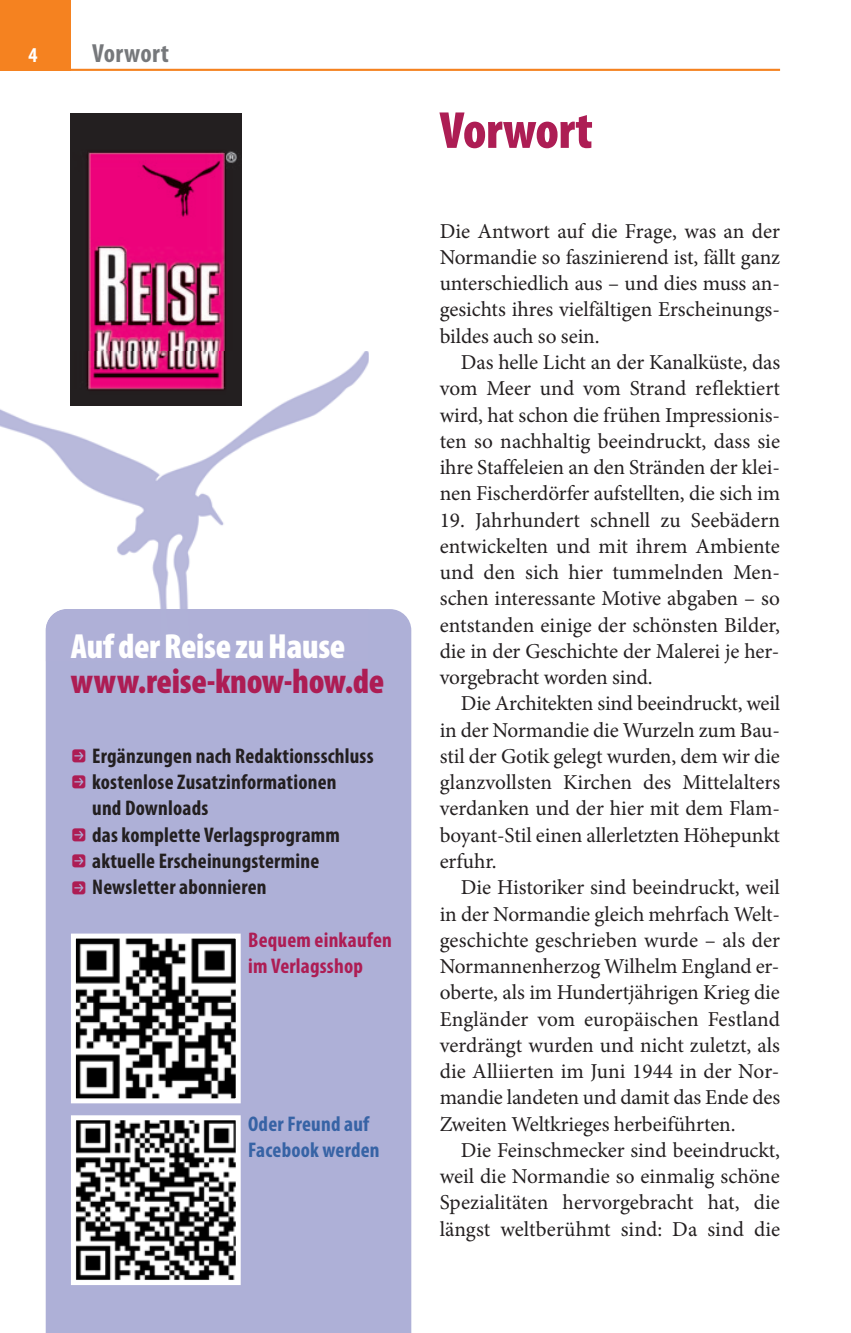
<style>
.page{position:relative;width:851px;height:1333px;background:#fff}
.page>*{position:absolute;margin:0;border:0;box-sizing:border-box;transform-origin:0 0}
.t1{font:900 condensed 52.5px "Myriad Pro";letter-spacing:-.01em;color:#ad1d54}
.t2{font:900 condensed 35px "Myriad Pro";letter-spacing:-.01em;color:#ad1d54}
.t3{font:900 condensed 35px "Myriad Pro";letter-spacing:-.01em;color:#fff}
.t4{font:700 condensed 26.25px "Myriad Pro";letter-spacing:.015em;color:#76787b}
.t5{font:21.25px/26.2px "Minion Pro";letter-spacing:-.005em;color:#231f20;text-align:justify}
.t6{font:700 condensed 21.25px "Myriad Pro";letter-spacing:.01em;color:#231f20}
.t7{font:700 condensed 21.25px/26.2px "Myriad Pro";letter-spacing:.01em;color:#ad1d54}
.t8{font:700 condensed 21.25px/26.2px "Myriad Pro";letter-spacing:.01em;color:#3763a5}
.t9{font:700 condensed 21.25px "Myriad Pro";color:#fff}
.s1{font-family:"Button Bonus Rounded Negative";font-weight:400;font-stretch:normal;font-size:16.25px;color:#ad1d54}
</style>
<div class="page">
<div style="left:0;top:0;width:71px;height:71px;background:#f58220"></div>
<hr style="left:71px;top:69px;width:709px;height:2px;background:#f58220">
<img style="left:71px;top:113px;width:170px;height:238px">
<div style="left:46px;top:609px;width:365px;height:723px;background:#aeb0d7"></div>
<img style="left:0;top:351px;width:368px;height:310px">
<img style="left:71px;top:351px;width:170px;height:54px">
<div style="left:46px;top:609px;width:322px;height:52px;background:#afb0d7"></div>
<img style="left:77px;top:939px;width:158px;height:158px">
<div style="left:71px;top:933px;width:170px;height:170px;border:5px solid #fff"></div>
<img style="left:77px;top:1121px;width:158px;height:157px">
<div style="left:71px;top:1115px;width:170px;height:169px;border:5px solid #fff"></div>
<p class="t9" style="left:28px;top:48px;width:11px">4</p>
<p class="t4" style="left:92px;top:44px;width:78px">Vorwort</p>
<h2 class="t3" style="left:71px;top:633px;width:276px">Auf der Reise zu Hause</h2>
<h2 class="t2" style="left:71px;top:668px;width:315px">www.reise-know-how.de</h2>
<p class="t6" style="left:71px;top:748px;width:304px"><span class="s1">P</span> Ergänzungen nach Redaktionsschluss</p>
<p class="t6" style="left:71px;top:774px;width:267px"><span class="s1">P</span> kostenlose Zusatzinformationen</p>
<p class="t6" style="left:92px;top:800px;width:118px">und Downloads</p>
<p class="t6" style="left:71px;top:827px;width:270px"><span class="s1">P</span> das komplette Verlagsprogramm</p>
<p class="t6" style="left:71px;top:853px;width:250px"><span class="s1">P</span> aktuelle Erscheinungstermine</p>
<p class="t6" style="left:71px;top:879px;width:197px"><span class="s1">P</span> Newsletter abonnieren</p>
<p class="t7" style="left:248px;top:928px;width:145px">Bequem einkaufen im Verlagsshop</p>
<p class="t8" style="left:248px;top:1112px;width:133px">Oder Freund auf<br>Facebook werden</p>
<h1 class="t1" style="left:439px;top:111px;width:155px">Vorwort</h1>
<p class="t5" style="left:439px;top:220px;width:342px">Die Antwort auf die Frage, was an der Normandie so faszinierend ist, fällt ganz unterschiedlich aus – und dies muss an&shy;gesichts ihres vielfältigen Erscheinungs&shy;bildes auch so sein.</p>
<p class="t5" style="left:439px;top:351px;width:342px;text-indent:21px">Das helle Licht an der Kanalküste, das vom Meer und vom Strand reflektiert wird, hat schon die frühen Impressionis&shy;ten so nachhaltig beeindruckt, dass sie ihre Staffeleien an den Stränden der klei&shy;nen Fischerdörfer aufstellten, die sich im</p>
<p class="t5" style="left:439px;top:508px;width:342px">19. Jahrhundert schnell zu Seebädern entwickelten und mit ihrem Ambiente und den sich hier tummelnden Men&shy;schen interessante Motive abgaben – so entstanden einige der schönsten Bilder, die in der Geschichte der Malerei je her&shy;vorgebracht worden sind.</p>
<p class="t5" style="left:439px;top:692px;width:342px;text-indent:21px">Die Architekten sind beeindruckt, weil in der Normandie die Wurzeln zum Bau&shy;stil der Gotik gelegt wurden, dem wir die glanzvollsten Kirchen des Mittelalters verdanken und der hier mit dem Flam&shy;boyant-Stil einen allerletzten Höhepunkt erfuhr.</p>
<p class="t5" style="left:439px;top:876px;width:342px;text-indent:21px">Die Historiker sind beeindruckt, weil in der Normandie gleich mehrfach Welt&shy;geschichte geschrieben wurde – als der Normannenherzog Wilhelm England er&shy;oberte, als im Hundertjährigen Krieg die Engländer vom europäischen Festland verdrängt wurden und nicht zuletzt, als die Alliierten im Juni 1944 in der Nor&shy;mandie landeten und damit das Ende des Zweiten Weltkrieges herbeiführten.</p>
<p class="t5" style="left:439px;top:1138px;width:342px;text-indent:21px">Die Feinschmecker sind beeindruckt, weil die Normandie so einmalig schöne Spezialitäten hervorgebracht hat, die längst weltberühmt sind: Da sind die</p>
</div>
